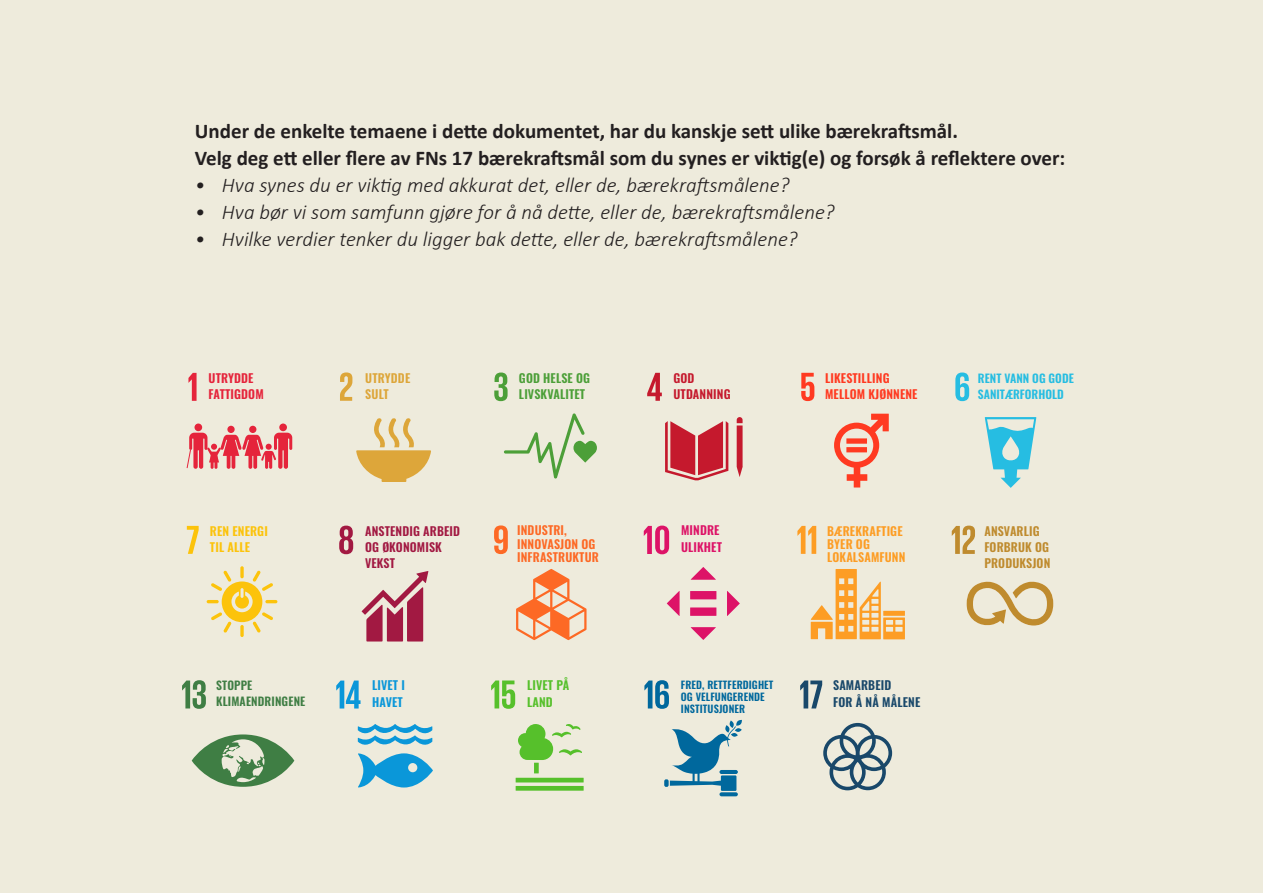
<style>
.page{position:relative;width:1263px;height:893px;background:#eeebdc}
.page>*{position:absolute;margin:0;border:0;box-sizing:border-box;transform-origin:0 0}
.t1{font:italic 300 21px "Calibri";color:#231f20}
._12_Light_left{font:700 21px "Calibri";color:#231f20}
.t2{font:600 12px/13.8px "Oswald";letter-spacing:.01em;color:#fd6925}
.t3{font:600 12px/16.4px "Oswald";letter-spacing:.01em;color:#a21942}
.t4{font:600 12px/12.9px "Oswald";letter-spacing:.01em;color:#fd9d24}
.t5{font:600 12px/16.4px "Oswald";letter-spacing:.01em;color:#bf8b2e}
.t6{font:600 12px/16.4px "Oswald";letter-spacing:.01em;color:#ff3a21}
.t7{font:600 12px/16.4px "Oswald";letter-spacing:.01em;color:#4c9f38}
.t8{font:600 12px/16.4px "Oswald";letter-spacing:.01em;color:#19486a}
.t9{font:600 12px/16.4px "Oswald";letter-spacing:.01em;color:#e5243b}
.t10{font:600 12px/16.4px "Oswald";letter-spacing:.01em;color:#fcc30b}
.t11{font:600 12px/16.4px "Oswald";letter-spacing:.01em;color:#dd1367}
.t12{font:600 12px/16.4px "Oswald";letter-spacing:.01em;color:#c5192d}
.t13{font:600 12px/16.4px "Oswald";letter-spacing:.01em;color:#0a97d9}
.t14{font:600 12px/16.4px "Oswald";letter-spacing:.01em;color:#56c02b}
.t15{font:600 12px/16.4px "Oswald";letter-spacing:.01em;color:#dda63a}
.t16{font:600 11.7px/16.4px "Oswald";color:#26bde2}
.t17{font:600 11.7px/16.4px "Oswald";letter-spacing:.01em;color:#3f7e44}
.t18{font:600 10.35px/12px "Oswald";letter-spacing:.01em;color:#00689d}
</style>
<div class="page">
<svg style="left:182px;top:680px;width:24px;height:29px"></svg>
<svg style="left:192px;top:734px;width:102px;height:53px"></svg>
<svg style="left:188px;top:373px;width:9px;height:28px"></svg>
<div style="left:279px;top:423px;width:8px;height:8px;background:#e5243b;border-radius:50%"></div>
<div style="left:249px;top:426px;width:7px;height:7px;background:#e5243b;border-radius:50%"></div>
<div style="left:227px;top:426px;width:8px;height:7px;background:#e5243b;border-radius:50%"></div>
<div style="left:194px;top:423px;width:8px;height:8px;background:#e5243b;border-radius:50%"></div>
<svg style="left:187px;top:433px;width:105px;height:36px"></svg>
<svg style="left:187px;top:526px;width:12px;height:28px"></svg>
<svg style="left:240px;top:566px;width:4px;height:12px"></svg>
<svg style="left:240px;top:625px;width:4px;height:12px"></svg>
<svg style="left:207px;top:570px;width:70px;height:63px"></svg>
<svg style="left:336px;top:680px;width:24px;height:28px"></svg>
<svg style="left:358px;top:724px;width:75px;height:63px"></svg>
<svg style="left:491px;top:680px;width:24px;height:29px"></svg>
<div style="left:534px;top:763px;width:5px;height:10px;background:#56c02b"></div>
<hr style="left:516px;top:778px;width:68px;height:4px;background:#56c02b">
<div style="left:516px;top:786px;width:68px;height:5px;background:#56c02b"></div>
<svg style="left:518px;top:724px;width:64px;height:36px"></svg>
<svg style="left:644px;top:680px;width:25px;height:29px"></svg>
<svg style="left:719px;top:792px;width:19px;height:4px"></svg>
<svg style="left:670px;top:720px;width:72px;height:71px"></svg>
<div style="left:664px;top:779px;width:5px;height:8px;background:#00689d;border-radius:2px"></div>
<svg style="left:800px;top:680px;width:22px;height:28px"></svg>
<svg style="left:823px;top:723px;width:69px;height:67px"></svg>
<svg style="left:339px;top:526px;width:14px;height:28px"></svg>
<svg style="left:362px;top:571px;width:66px;height:70px"></svg>
<svg style="left:644px;top:526px;width:25px;height:28px"></svg>
<div style="left:690px;top:607px;width:26px;height:9px;background:#dd1367"></div>
<div style="left:690px;top:591px;width:26px;height:8px;background:#dd1367"></div>
<svg style="left:691px;top:567px;width:25px;height:13px"></svg>
<svg style="left:727px;top:591px;width:13px;height:25px"></svg>
<svg style="left:691px;top:627px;width:25px;height:13px"></svg>
<svg style="left:667px;top:591px;width:12px;height:25px"></svg>
<svg style="left:797px;top:526px;width:19px;height:28px"></svg>
<svg style="left:811px;top:569px;width:94px;height:70px"></svg>
<svg style="left:952px;top:526px;width:23px;height:28px"></svg>
<svg style="left:967px;top:581px;width:86px;height:45px"></svg>
<svg style="left:340px;top:372px;width:12px;height:29px"></svg>
<svg style="left:356px;top:418px;width:75px;height:64px"></svg>
<svg style="left:494px;top:372px;width:14px;height:29px"></svg>
<svg style="left:504px;top:413px;width:93px;height:65px"></svg>
<svg style="left:647px;top:373px;width:15px;height:28px"></svg>
<svg style="left:737px;top:417px;width:5px;height:60px"></svg>
<svg style="left:665px;top:421px;width:63px;height:59px"></svg>
<svg style="left:801px;top:373px;width:13px;height:28px"></svg>
<svg style="left:834px;top:414px;width:55px;height:73px"></svg>
<div style="left:846px;top:438px;width:21px;height:6px;background:#ff3a21"></div>
<div style="left:846px;top:447px;width:21px;height:5px;background:#ff3a21"></div>
<svg style="left:955px;top:372px;width:14px;height:29px"></svg>
<svg style="left:985px;top:417px;width:51px;height:71px"></svg>
<svg style="left:494px;top:525px;width:14px;height:29px"></svg>
<svg style="left:516px;top:569px;width:70px;height:71px"></svg>
<p class="_12_Light_left" style="left:195px;top:117px;width:765px">Under de enkelte temaene i dette dokumentet, har du kanskje sett ulike bærekraftsmål.</p>
<p class="_12_Light_left" style="left:195px;top:144px;width:872px">Velg deg ett eller flere av FNs 17 bærekraftsmål som du synes er viktig(e) og forsøk å reflektere over:</p>
<p class="t1" style="left:195px;top:172px;width:596px">• Hva synes du er viktig med akkurat det, eller de, bærekraftsmålene?</p>
<p class="t1" style="left:195px;top:199px;width:641px">• Hva bør vi som samfunn gjøre for å nå dette, eller de, bærekraftsmålene?</p>
<p class="t1" style="left:195px;top:226px;width:604px">• Hvilke verdier tenker du ligger bak dette, eller de, bærekraftsmålene?</p>
<p class="t9" style="left:209px;top:371px;width:57px">UTRYDDE<br>FATTIGDOM</p>
<p class="t10" style="left:210px;top:523px;width:59px">REN ENERGI<br>TIL ALLE</p>
<p class="t15" style="left:365px;top:371px;width:46px">UTRYDDE<br>SULT</p>
<p class="t7" style="left:519px;top:371px;width:73px">GOD HELSE OG<br>LIVSKVALITET</p>
<p class="t12" style="left:673px;top:371px;width:59px">GOD<br>UTDANNING</p>
<p class="t6" style="left:825px;top:371px;width:94px">LIKESTILLING<br>MELLOM KJØNNENE</p>
<p class="t16" style="left:978px;top:370px;width:97px">RENT VANN OG GODE<br>SANITÆRFORHOLD</p>
<p class="t2" style="left:517px;top:524px;width:83px">INDUSTRI,<br>INNOVASJON OG<br>INFRASTRUKTUR</p>
<p class="t3" style="left:365px;top:523px;width:97px">ANSTENDIG ARBEID<br>OG ØKONOMISK<br>VEKST</p>
<p class="t11" style="left:681px;top:523px;width:42px">MINDRE<br>ULIKHET</p>
<p class="t4" style="left:827px;top:525px;width:80px">BÆREKRAFTIGE<br>BYER OG<br>LOKALSAMFUNN</p>
<p class="t5" style="left:984px;top:523px;width:67px">ANSVARLIG<br>FORBRUK OG<br>PRODUKSJON</p>
<p class="t17" style="left:216px;top:678px;width:91px">STOPPE<br>KLIMAENDRINGENE</p>
<p class="t13" style="left:372px;top:678px;width:34px">LIVET I<br>HAVET</p>
<p class="t14" style="left:527px;top:678px;width:44px">LIVET PÅ<br>LAND</p>
<p class="t18" style="left:681px;top:679px;width:94px">FRED, RETTFERDIGHET<br>OG VELFUNGERENDE<br>INSTITUSJONER</p>
<p class="t8" style="left:833px;top:678px;width:89px">SAMARBEID<br>FOR Å NÅ MÅLENE</p>
</div>
